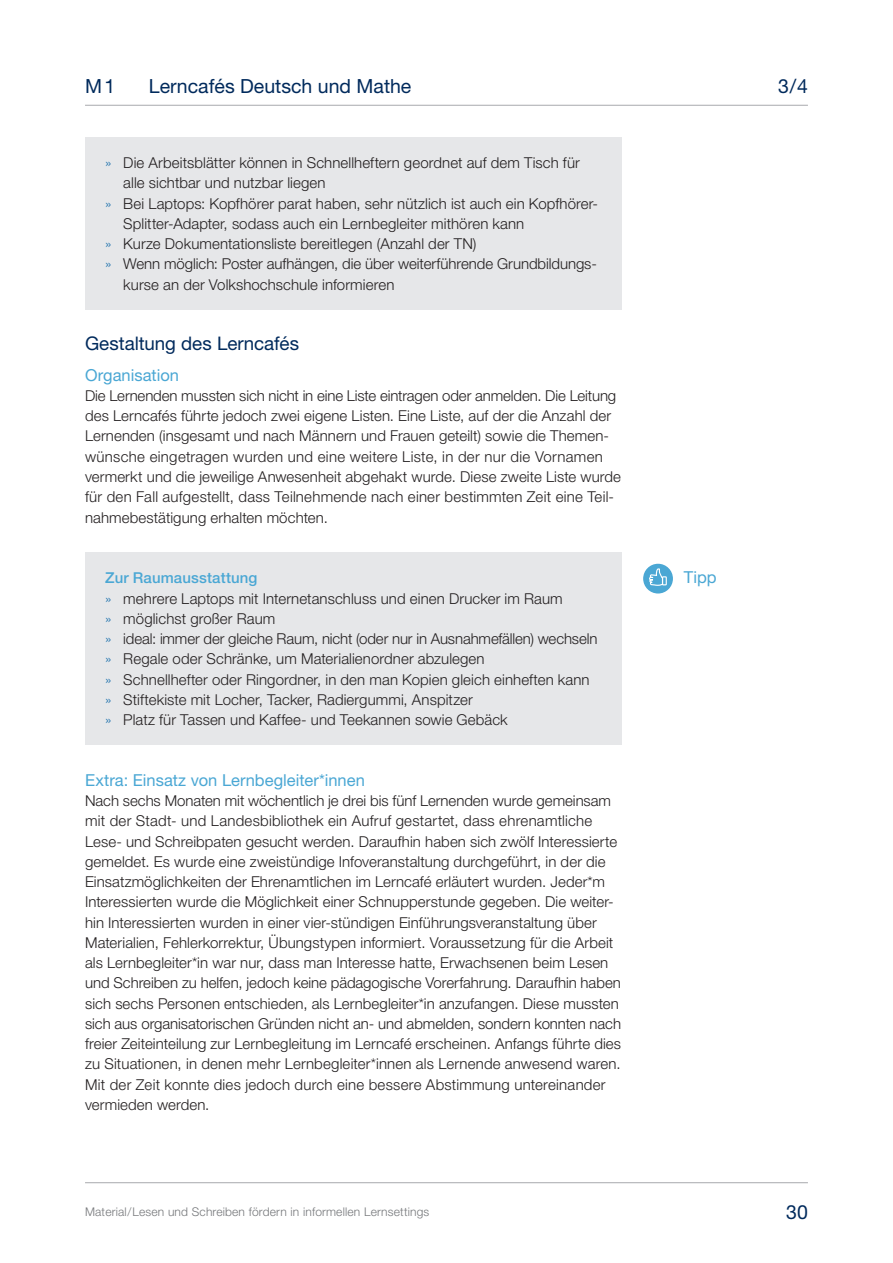
<style>
.page{position:relative;width:893px;height:1263px;background:#fff}
.page>*{position:absolute;margin:0;border:0;box-sizing:border-box;transform-origin:0 0}
.t1{font:19.5px "Helvetica Neue LT Std";color:#002a5c}
.t2{font:18.75px "Helvetica Neue LT Std";color:#002a5c}
.t3{font:16.5px "Helvetica Neue LT Std";color:#4aa7d4}
.t4{font:300 15px/20.2px "Helvetica Neue LT Std";letter-spacing:.005em;color:#231f20}
.t5{font:300 12px "Helvetica Neue LT Std";letter-spacing:.015em;color:#76787b}
.s1{color:#2073ae}
.s2{font-weight:500;color:#4aa7d4}
</style>
<div class="page">
<hr style="left:85px;top:105px;width:723px;height:1px;background:#a8a9ad">
<hr style="left:85px;top:1182px;width:723px;height:1px;background:#a8a9ad">
<div style="left:85px;top:137px;width:537px;height:72px;background:#e6e7e9"></div>
<div style="left:85px;top:178px;width:537px;height:71px;background:#e6e7e9"></div>
<div style="left:85px;top:238px;width:537px;height:72px;background:#e6e7e9"></div>
<div style="left:85px;top:552px;width:537px;height:193px;background:#e6e7e9"></div>
<div style="left:643px;top:564px;width:30px;height:29px;background:#4aa7d4;border:2px solid #4aa7d4;border-radius:50%"></div>
<svg style="left:648px;top:568px;width:19px;height:18px"></svg>
<h1 class="t1" style="left:85px;top:74px;width:32px">M1</h1>
<h1 class="t1" style="left:149px;top:74px;width:264px">Lerncafés Deutsch und Mathe</h1>
<h1 class="t1" style="left:778px;top:74px;width:31px">3/4</h1>
<p class="t4" style="left:105px;top:152px;width:476px"><span class="s1">»</span> Die Arbeitsblätter können in Schnellheftern geordnet auf dem Tisch für</p>
<p class="t4" style="left:123px;top:173px;width:204px">alle sichtbar und nutzbar liegen</p>
<p class="t4" style="left:105px;top:193px;width:494px"><span class="s1">»</span> Bei Laptops: Kopfhörer parat haben, sehr nützlich ist auch ein Kopfhörer-</p>
<p class="t4" style="left:123px;top:213px;width:402px">Splitter-Adapter, sodass auch ein Lernbegleiter mithören kann</p>
<p class="t4" style="left:105px;top:233px;width:373px"><span class="s1">»</span> Kurze Dokumentationsliste bereitlegen (Anzahl der TN)</p>
<p class="t4" style="left:105px;top:254px;width:493px"><span class="s1">»</span> Wenn möglich: Poster aufhängen, die über weiterführende Grundbildungs-</p>
<p class="t4" style="left:123px;top:274px;width:273px">kurse an der Volkshochschule informieren</p>
<p class="t2" style="left:85px;top:332px;width:215px">Gestaltung des Lerncafés</p>
<p class="t3" style="left:85px;top:365px;width:95px">Organisation</p>
<p class="t4" style="left:85px;top:385px;width:537px">Die Lernenden mussten sich nicht in eine Liste eintragen oder anmelden. Die Leitung des Lerncafés führte jedoch zwei eigene Listen. Eine Liste, auf der die Anzahl der Lernenden (insgesamt und nach Männern und Frauen geteilt) sowie die Themen&shy;wünsche eingetragen wurden und eine weitere Liste, in der nur die Vornamen vermerkt und die jeweilige Anwesenheit abgehakt wurde. Diese zweite Liste wurde für den Fall aufgestellt, dass Teilnehmende nach einer bestimmten Zeit eine Teil&shy;nahmebestätigung erhalten möchten.</p>
<p class="t4" style="left:105px;top:567px;width:494px"><span class="s2">Zur Raumausstattung<br></span><span class="s1">»</span> mehrere Laptops mit Internetanschluss und einen Drucker im Raum<br><span class="s1">»</span> möglichst großer Raum<br><span class="s1">»</span> ideal: immer der gleiche Raum, nicht (oder nur in Ausnahmefällen) wechseln <span class="s1">»</span> Regale oder Schränke, um Materialienordner abzulegen<br><span class="s1">»</span> Schnellhefter oder Ringordner, in den man Kopien gleich einheften kann <span class="s1">»</span> Stiftekiste mit Locher, Tacker, Radiergummi, Anspitzer<br><span class="s1">»</span> Platz für Tassen und Kaffee- und Teekannen sowie Gebäck</p>
<p class="t3" style="left:85px;top:770px;width:281px">Extra: Einsatz von Lernbegleiter*innen</p>
<p class="t4" style="left:85px;top:790px;width:538px">Nach sechs Monaten mit wöchentlich je drei bis fünf Lernenden wurde gemeinsam mit der Stadt- und Landesbibliothek ein Aufruf gestartet, dass ehrenamtliche Lese- und Schreibpaten gesucht werden. Daraufhin haben sich zwölf Interessierte gemeldet. Es wurde eine zweistündige Infoveranstaltung durchgeführt, in der die Einsatzmöglichkeiten der Ehrenamtlichen im Lerncafé erläutert wurden. Jeder*m Interessierten wurde die Möglichkeit einer Schnupperstunde gegeben. Die weiter&shy;hin Interessierten wurden in einer vier-stündigen Einführungsveranstaltung über Materialien, Fehlerkorrektur, Übungstypen informiert. Voraussetzung für die Arbeit als Lernbegleiter*in war nur, dass man Interesse hatte, Erwachsenen beim Lesen und Schreiben zu helfen, jedoch keine pädagogische Vorerfahrung. Daraufhin haben sich sechs Personen entschieden, als Lernbegleiter*in anzufangen. Diese mussten sich aus organisatorischen Gründen nicht an- und abmelden, sondern konnten nach freier Zeiteinteilung zur Lernbegleitung im Lerncafé erscheinen. Anfangs führte dies zu Situationen, in denen mehr Lernbegleiter*innen als Lernende anwesend waren.<br>Mit der Zeit konnte dies jedoch durch eine bessere Abstimmung untereinander vermieden werden.</p>
<p class="t3" style="left:684px;top:567px;width:34px">Tipp</p>
<p class="t5" style="left:85px;top:1204px;width:346px">Material/Lesen und Schreiben fördern in informellen Lernsettings</p>
<h1 class="t1" style="left:786px;top:1200px;width:23px">30</h1>
</div>
